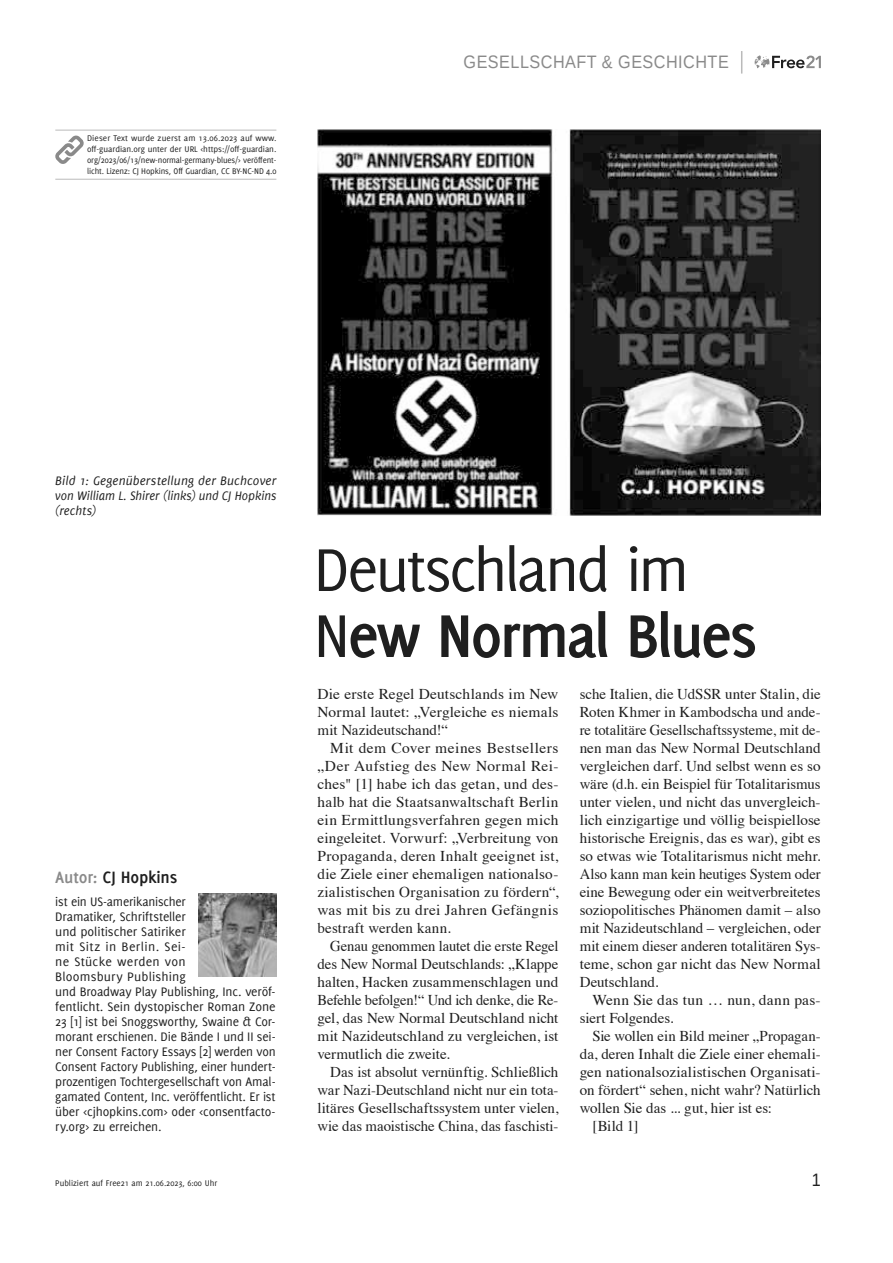
<style>
.page{position:relative;width:893px;height:1263px;background:#fff}
.page>*{position:absolute;margin:0;border:0;box-sizing:border-box;transform-origin:0 0}
.t1{font:66px/66px "Delicious";letter-spacing:-.045em;color:#1f1f1f}
.t2{font:18px "Liberation Sans";letter-spacing:.03em;color:#8a8a8a;scale:.9 1}
.t3{font:700 18px "Delicious";letter-spacing:-.01em;color:#1f1f1f}
.t4{font:18px "Liberation Sans";color:#1f1f1f;scale:.9 1}
.t5{font:15px/18px "Times";color:#1f1f1f;text-align:justify}
.t6{font:13.5px/15px "Delicious";letter-spacing:-.01em;color:#1f1f1f}
.t7{font:italic 13.5px/15px "Delicious";color:#1f1f1f;text-align:justify}
.t8{font:9px/10.8px "Delicious";letter-spacing:-.015em;color:#1f1f1f;text-align:justify}
.s1{color:#8a8a8a}
.s2{font-weight:700}
</style>
<div class="page">
<svg style="left:755px;top:55px;width:66px;height:13px"></svg>
<svg style="left:741px;top:51px;width:1px;height:23px"></svg>
<hr style="left:55px;top:130px;width:221px;height:1px;background:#bababa">
<hr style="left:55px;top:179px;width:221px;height:1px;background:#bababa">
<svg style="left:55px;top:135px;width:29px;height:29px"></svg>
<img style="left:199px;top:893px;width:77px;height:83px">
<img style="left:317px;top:130px;width:504px;height:385px">
<p class="t8" style="left:87px;top:133px;width:191px">Dieser Text wurde zuerst am 13.06.2023 auf www. off-guardian.org unter der URL &lt;https://off-guardian. org/2023/06/13/new-normal-germany-blues/&gt; veröffent&shy;licht. Lizenz: CJ Hopkins, Off Guardian, CC BY-NC-ND 4.0</p>
<p class="t2" style="left:464px;top:51px;width:296px">GESELLSCHAFT &amp; GESCHICHTE</p>
<p class="t7" style="left:55px;top:473px;width:223px">Bild 1: Gegenüberstellung der Buchcover von William L. Shirer (links) und CJ Hopkins (rechts)</p>
<p class="t3" style="left:55px;top:867px;width:124px"><span class="s1">Autor:</span> CJ Hopkins</p>
<p class="t6" style="left:55px;top:894px;width:222px">ist ein US-amerikanischer<br>Dramatiker, Schriftsteller<br>und politischer Satiriker<br>mit Sitz in Berlin. Sei-<br>ne Stücke werden von<br>Bloomsbury Publishing<br>und Broadway Play Publishing, Inc. veröf&shy;fentlicht. Sein dystopischer Roman Zone 23 [1] ist bei Snoggsworthy, Swaine &amp; Cor&shy;morant erschienen. Die Bände I und II sei&shy;ner Consent Factory Essays [2] werden von Consent Factory Publishing, einer hundert&shy;prozentigen Tochtergesellschaft von Amal&shy;gamated Content, Inc. veröffentlicht. Er ist über &lt;cjhopkins.com&gt; oder &lt;consentfacto&shy;ry.org&gt; zu erreichen.</p>
<h1 class="t1" style="left:314px;top:535px;width:445px">Deutschland im<br>N<span class="s2">ew Normal Blues</span></h1>
<p class="t5" style="left:317px;top:684px;width:242px">Die erste Regel Deutschlands im New Normal lautet: „Vergleiche es niemals mit Nazideutschand!“</p>
<p class="t5" style="left:317px;top:738px;width:242px;text-indent:13px">Mit dem Cover meines Bestsellers „Der Aufstieg des New Normal Rei&shy;ches" [1] habe ich das getan, und des&shy;halb hat die Staatsanwaltschaft Berlin ein Ermittlungsverfahren gegen mich eingeleitet. Vorwurf: „Verbreitung von Propaganda, deren Inhalt geeignet ist, die Ziele einer ehemaligen nationalso&shy;zialistischen Organisation zu fördern“, was mit bis zu drei Jahren Gefängnis bestraft werden kann.</p>
<p class="t5" style="left:317px;top:936px;width:242px;text-indent:13px">Genau genommen lautet die erste Regel des New Normal Deutschlands: „Klappe halten, Hacken zusammenschlagen und Befehle befolgen!“ Und ich denke, die Re&shy;gel, das New Normal Deutschland nicht mit Nazideutschland zu vergleichen, ist vermutlich die zweite.</p>
<p class="t5" style="left:317px;top:1062px;width:242px;text-indent:13px">Das ist absolut vernünftig. Schließlich war Nazi-Deutschland nicht nur ein tota&shy;litäres Gesellschaftssystem unter vielen, wie das maoistische China, das faschisti-</p>
<p class="t5" style="left:580px;top:684px;width:242px">sche Italien, die UdSSR unter Stalin, die Roten Khmer in Kambodscha und ande&shy;re totalitäre Gesellschaftssysteme, mit de&shy;nen man das New Normal Deutschland vergleichen darf. Und selbst wenn es so wäre (d.h. ein Beispiel für Totalitarismus unter vielen, und nicht das unvergleich&shy;lich einzigartige und völlig beispiellose historische Ereignis, das es war), gibt es so etwas wie Totalitarismus nicht mehr.<br>Also kann man kein heutiges System oder eine Bewegung oder ein weitverbreitetes soziopolitisches Phänomen damit – also mit Nazideutschland – vergleichen, oder mit einem dieser anderen totalitären Sys&shy;teme, schon gar nicht das New Normal Deutschland.</p>
<p class="t5" style="left:580px;top:990px;width:242px;text-indent:13px">Wenn Sie das tun … nun, dann pas&shy;siert Folgendes.</p>
<p class="t5" style="left:592px;top:1026px;width:230px">Sie wollen ein Bild meiner „Propagan-</p>
<p class="t5" style="left:580px;top:1044px;width:242px">da, deren Inhalt die Ziele einer ehemali-</p>
<p class="t5" style="left:580px;top:1062px;width:242px">gen nationalsozialistischen Organisati-</p>
<p class="t5" style="left:580px;top:1080px;width:242px">on fördert“ sehen, nicht wahr? Natürlich</p>
<p class="t5" style="left:580px;top:1098px;width:194px">wollen Sie das ... gut, hier ist es:</p>
<p class="t5" style="left:592px;top:1116px;width:47px">[Bild 1]</p>
<p class="t8" style="left:55px;top:1177px;width:163px">Publiziert auf Free21 am 21.06.2023, 6:00 Uhr</p>
<p class="t4" style="left:812px;top:1168px;width:12px">1</p>
</div>
